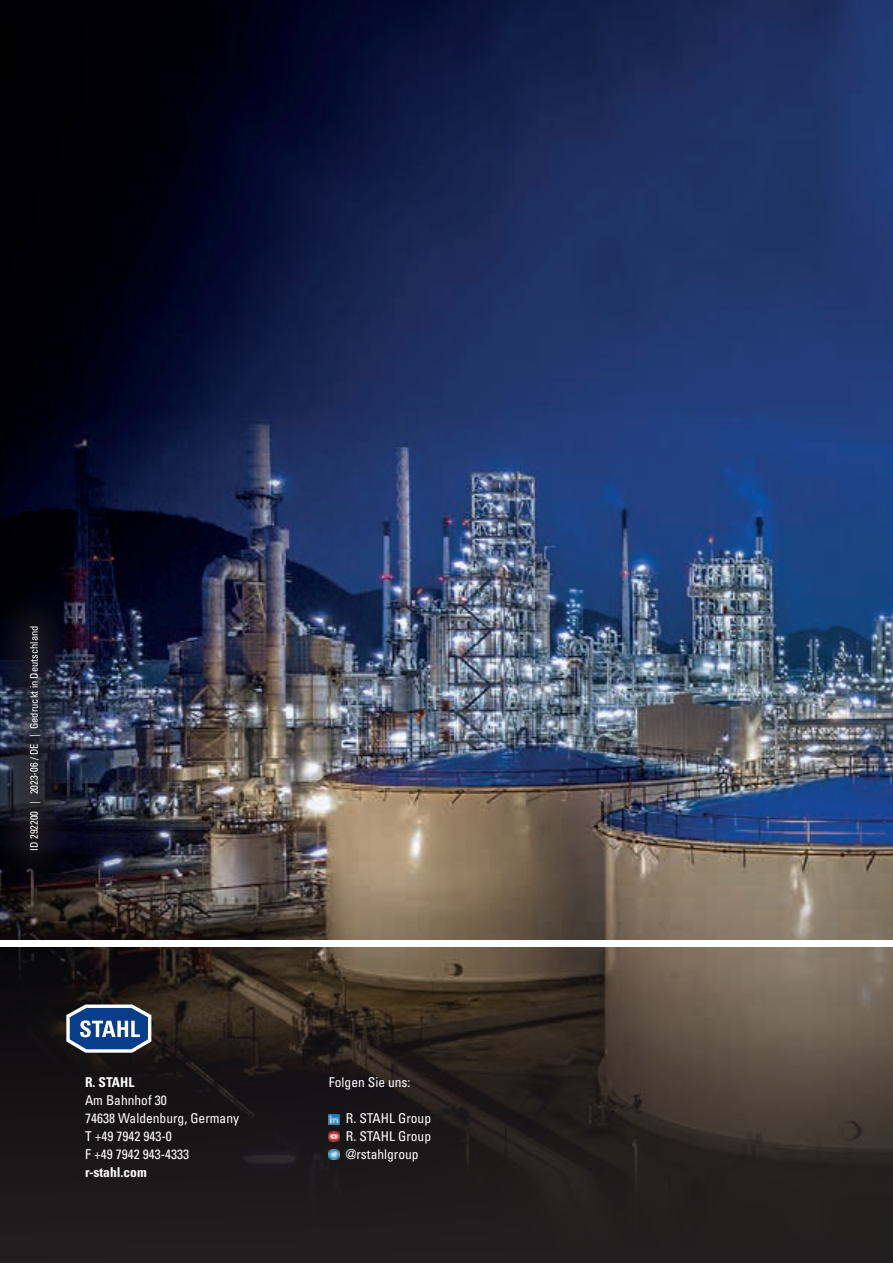
<style>
.page{position:relative;width:893px;height:1263px;background:#fff}
.page>*{position:absolute;margin:0;border:0;box-sizing:border-box;transform-origin:0 0}
.t1{font:condensed 13.5px/18px "Univers LT Std";color:#fff}
.t2{font:700 condensed 13.5px "Univers LT Std";color:#fff}
.t3{font:condensed 10.5px "Univers LT Std";color:#fff}
</style>
<div class="page">
<img style="left:0;top:0;width:893px;height:672px">
<img style="left:0;top:672px;width:893px;height:591px">
<div style="left:0;top:940px;width:893px;height:7px;background:#fff"></div>
<svg style="left:0;top:585px;width:81px;height:305px;background:#1b1c2b"></svg>
<svg style="left:66px;top:1004px;width:85px;height:49px"></svg>
<svg style="left:329px;top:1114px;width:10px;height:10px"></svg>
<svg style="left:329px;top:1149px;width:10px;height:11px"></svg>
<svg style="left:329px;top:1131px;width:10px;height:11px"></svg>
<p class="t3" style="left:28px;top:850px;width:227px;rotate:-90deg">ID 292200 | 2023-06 / DE | Gedruckt in Deutschland</p>
<p class="t2" style="left:85px;top:1074px;width:51px">R. STAHL</p>
<p class="t1" style="left:85px;top:1091px;width:156px">Am Bahnhof 30<br>74638 Waldenburg, Germany<br>T +49 7942 943-0<br>F +49 7942 943-4333</p>
<p class="t2" style="left:85px;top:1164px;width:63px">r-stahl.com</p>
<p class="t1" style="left:329px;top:1073px;width:83px">Folgen Sie uns:</p>
<p class="t1" style="left:346px;top:1109px;width:87px;text-align:justify">R. STAHL Group R. STAHL Group @rstahlgroup</p>
</div>
